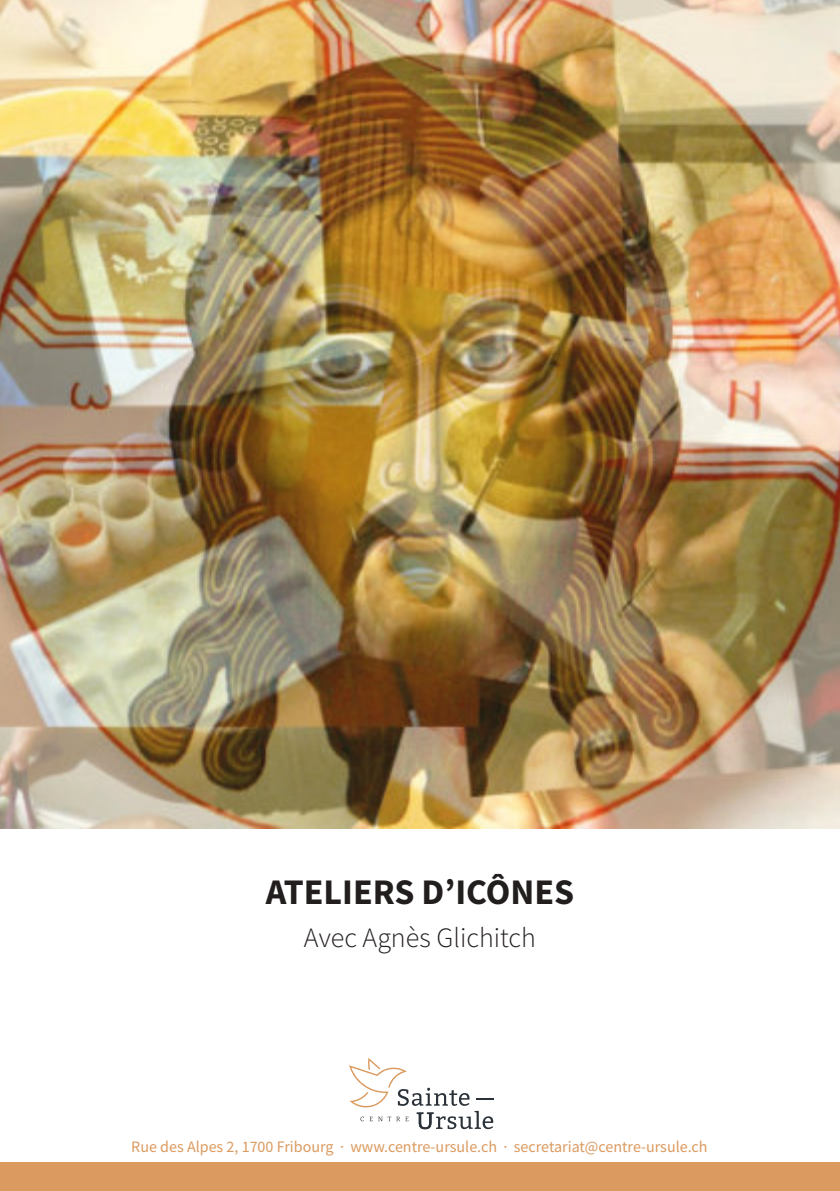
<style>
.page{position:relative;width:840px;height:1191px;background:#fff}
.page>*{position:absolute;margin:0;border:0;box-sizing:border-box;transform-origin:0 0}
.t1{font:700 36px "Source Sans Pro";color:#231e1e}
.t2{font:300 28px "Source Sans Pro";color:#231e1e}
.t3{font:16px "Source Sans Pro";color:#db9a5f}
</style>
<div class="page">
<div style="left:0;top:1162px;width:839px;height:29px;background:#db9a5f"></div>
<svg style="left:349px;top:1058px;width:144px;height:71px"></svg>
<img style="left:0;top:0;width:839px;height:828px">
<h1 class="t1" style="left:265px;top:877px;width:310px">ATELIERS D’ICÔNES</h1>
<h2 class="t2" style="left:304px;top:926px;width:233px">Avec Agnès Glichitch</h2>
<p class="t3" style="left:131px;top:1139px;width:577px">Rue des Alpes 2, 1700 Fribourg · www.centre-ursule.ch · secretariat@centre-ursule.ch</p>
</div>
